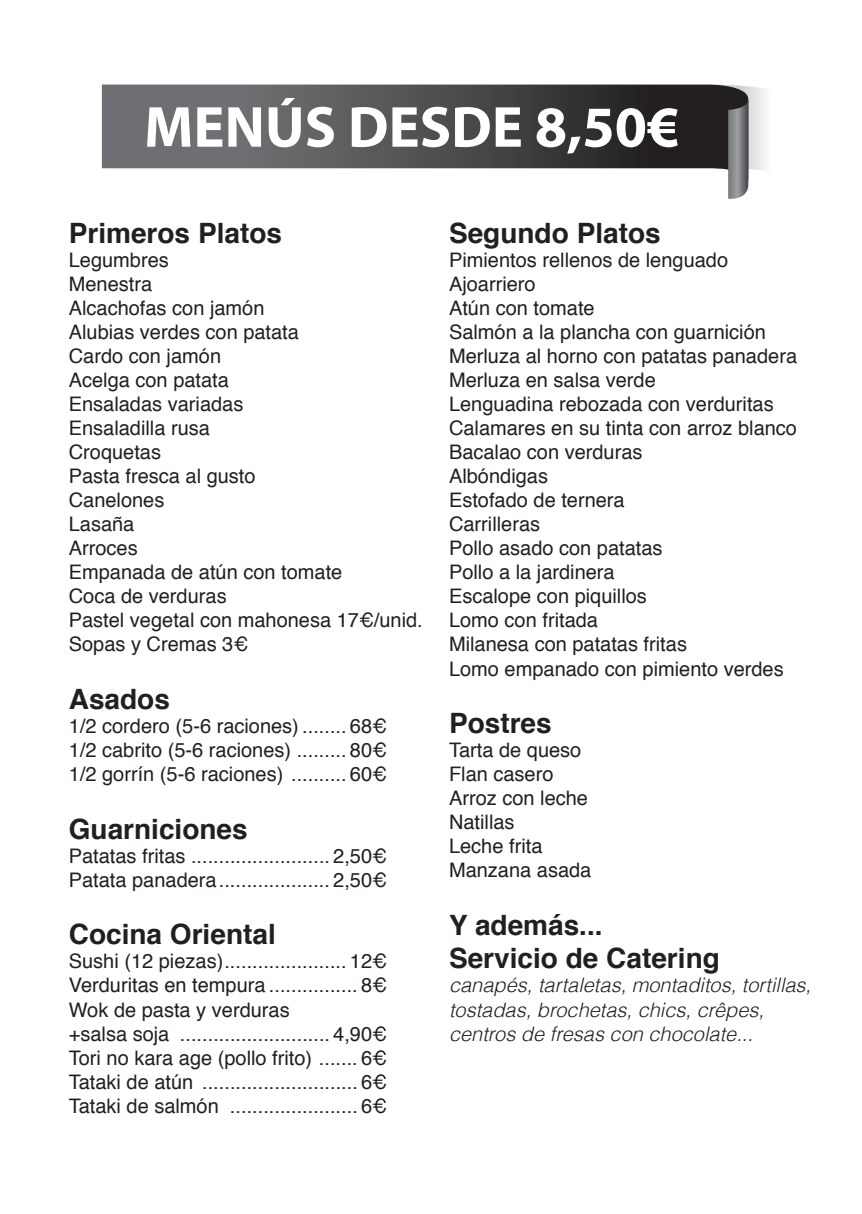
<style>
.page{position:relative;width:862px;height:1214px;background:#fff}
.page>*{position:absolute;margin:0;border:0;box-sizing:border-box;transform-origin:0 0}
.t1{font:700 58.4px "Myriad";color:#fff}
.t2{font:700 28px/33.6px "Helvetica";color:#231f20}
.t3{font:20px/24px "Helvetica";color:#231f20}
.t4{font:italic 300 20px/24px "Helvetica";color:#231f20}
</style>
<div class="page">
<svg style="left:102px;top:85px;width:614px;height:84px;background:#504f51"></svg>
<svg style="left:716px;top:85px;width:50px;height:114px"></svg>
<h1 class="t1" style="left:144px;top:97px;width:537px">MENÚS DESDE 8,50€</h1>
<h2 class="t2" style="left:69px;top:217px;width:215px">Primeros Platos</h2>
<p class="t3" style="left:69px;top:249px;width:355px">Legumbres<br>Menestra<br>Alcachofas con jamón<br>Alubias verdes con patata<br>Cardo con jamón<br>Acelga con patata<br>Ensaladas variadas<br>Ensaladilla rusa<br>Croquetas<br>Pasta fresca al gusto<br>Canelones<br>Lasaña<br>Arroces<br>Empanada de atún con tomate<br>Coca de verduras<br>Pastel vegetal con mahonesa 17€/unid.<br>Sopas y Cremas 3€</p>
<h2 class="t2" style="left:69px;top:682px;width:103px">Asados</h2>
<p class="t3" style="left:69px;top:714px;width:320px;text-align:justify">1/2 cordero (5-6 raciones) ........ 68€ 1/2 cabrito (5-6 raciones) ......... 80€ 1/2 gorrín (5-6 raciones) .......... 60€</p>
<h2 class="t2" style="left:69px;top:812px;width:180px">Guarniciones</h2>
<p class="t3" style="left:69px;top:844px;width:320px">Patatas fritas ......................... 2,50€<br>Patata panadera.................... 2,50€</p>
<h2 class="t2" style="left:69px;top:918px;width:208px">Cocina Oriental</h2>
<p class="t3" style="left:69px;top:949px;width:320px">Sushi (12 piezas)...................... 12€ Verduritas en tempura ................ 8€ Wok de pasta y verduras<br>+salsa soja ........................... 4,90€ Tori no kara age (pollo frito) ....... 6€ Tataki de atún ............................ 6€ Tataki de salmón ....................... 6€</p>
<h2 class="t2" style="left:449px;top:217px;width:213px">Segundo Platos</h2>
<p class="t3" style="left:449px;top:249px;width:349px">Pimientos rellenos de lenguado<br>Ajoarriero<br>Atún con tomate<br>Salmón a la plancha con guarnición<br>Merluza al horno con patatas panadera<br>Merluza en salsa verde<br>Lenguadina rebozada con verduritas<br>Calamares en su tinta con arroz blanco<br>Bacalao con verduras<br>Albóndigas<br>Estofado de ternera<br>Carrilleras<br>Pollo asado con patatas<br>Pollo a la jardinera<br>Escalope con piquillos<br>Lomo con fritada<br>Milanesa con patatas fritas<br>Lomo empanado con pimiento verdes</p>
<h2 class="t2" style="left:449px;top:706px;width:104px">Postres</h2>
<p class="t3" style="left:449px;top:738px;width:144px">Tarta de queso<br>Flan casero<br>Arroz con leche<br>Natillas<br>Leche frita<br>Manzana asada</p>
<h2 class="t2" style="left:449px;top:908px;width:272px">Y además...<br>Servicio de Catering</h2>
<p class="t4" style="left:449px;top:973px;width:363px">canapés, tartaletas, montaditos, tortillas, tostadas, brochetas, chics, crêpes, centros de fresas con chocolate...</p>
</div>
